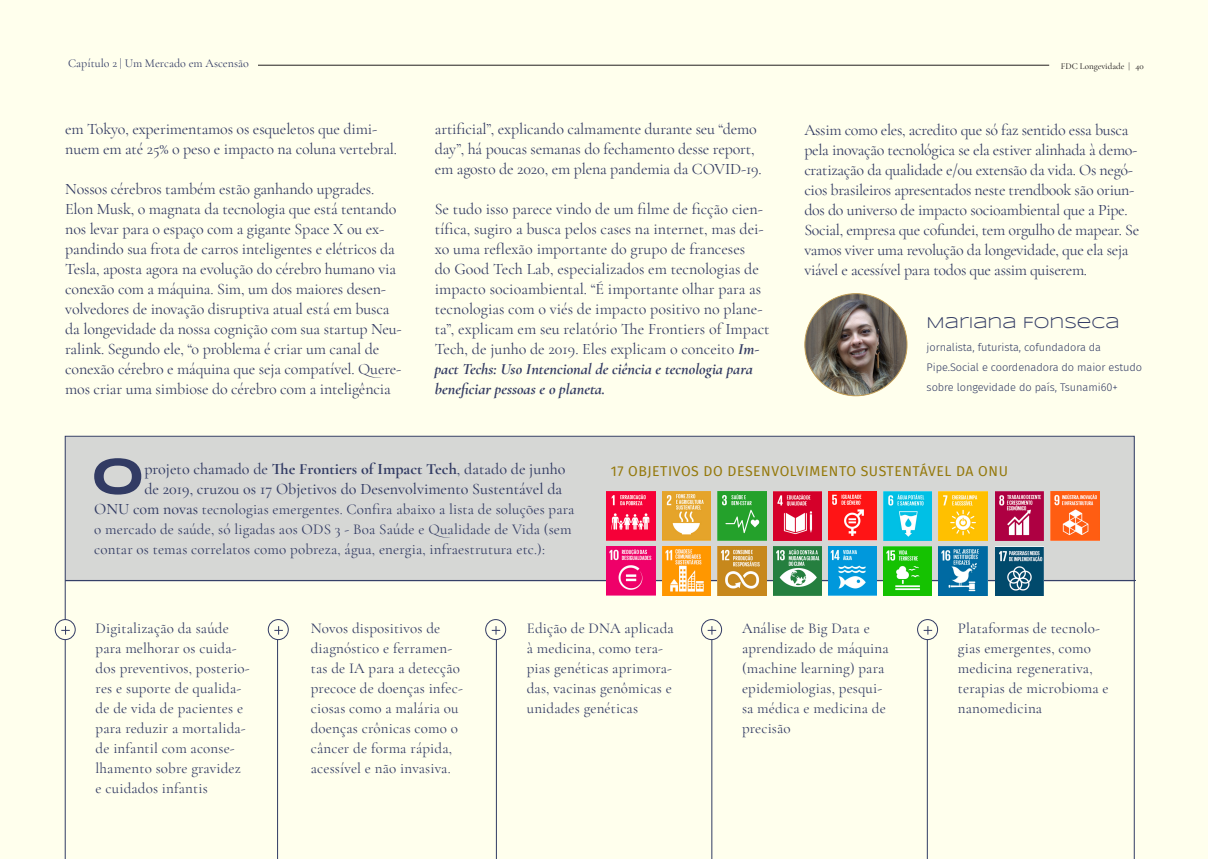
<style>
.page{position:relative;width:1208px;height:859px;background:#ffffed}
.page>*{position:absolute;margin:0;border:0;box-sizing:border-box;transform-origin:0 0}
.Paragrafo_inicial{font:700 51.5px "Syncopate";color:#323b64}
.t1{font:16px/20px "Cormorant Garamond";letter-spacing:-.01em;color:#333b63}
.Paragrafo_inicial-2{font:500 16px/20px "Cormorant Garamond";color:#323b64}
.t2{font:16px "Syncopate";color:#323b64}
.Paragrafo_inicial-3{font:15px/20px "Cormorant Garamond";letter-spacing:.01em;color:#323b64}
.t3{font:14px "Fira Sans";letter-spacing:.04em;color:#95790c}
.t4{font:12px "Cormorant Garamond";color:#323b64}
.t5{font:300 11px/20px "Fira Sans";letter-spacing:-.005em;color:#323b64}
.t6{font:500 9px "Cormorant Garamond";color:#231f20}
.s1{font-weight:700;font-style:italic}
.s2{font-weight:700}
.s3{font-weight:500;font-size:16px}
</style>
<div class="page">
<img style="left:805px;top:294px;width:102px;height:102px;border-radius:51px">
<svg style="left:65px;top:436px;width:1069px;height:423px"></svg>
<hr style="left:277px;top:621px;width:1px;height:238px;background:#303b63">
<hr style="left:496px;top:621px;width:1px;height:238px;background:#303b63">
<hr style="left:711px;top:621px;width:1px;height:238px;background:#303b63">
<hr style="left:927px;top:621px;width:1px;height:238px;background:#303b63">
<hr style="left:65px;top:580px;width:1071px;height:1px;background:#303b63">
<img style="left:607px;top:491px;width:48px;height:49px">
<img style="left:607px;top:547px;width:48px;height:49px">
<img style="left:662px;top:491px;width:49px;height:49px">
<img style="left:662px;top:547px;width:49px;height:49px">
<img style="left:717px;top:491px;width:49px;height:49px">
<img style="left:717px;top:547px;width:49px;height:49px">
<img style="left:773px;top:491px;width:49px;height:49px">
<img style="left:773px;top:547px;width:49px;height:49px">
<img style="left:828px;top:491px;width:48px;height:49px">
<img style="left:828px;top:547px;width:48px;height:49px">
<img style="left:883px;top:491px;width:49px;height:49px">
<img style="left:883px;top:547px;width:49px;height:49px">
<img style="left:939px;top:491px;width:48px;height:49px">
<img style="left:939px;top:547px;width:48px;height:49px">
<img style="left:995px;top:491px;width:48px;height:49px">
<img style="left:995px;top:547px;width:48px;height:49px">
<img style="left:1050px;top:491px;width:49px;height:49px">
<hr style="left:120px;top:65px;width:929px;height:1px;background:#231f20">
<div style="left:55px;top:620px;width:20px;height:20px;background:#ffffed;border-radius:50%"></div>
<div style="left:55px;top:619px;width:20px;height:21px;border:1px solid #323b64;border-radius:50%"></div>
<svg style="left:61px;top:626px;width:9px;height:9px"></svg>
<div style="left:268px;top:620px;width:20px;height:20px;background:#ffffed;border-radius:50%"></div>
<div style="left:268px;top:619px;width:20px;height:21px;border:1px solid #323b64;border-radius:50%"></div>
<svg style="left:274px;top:626px;width:9px;height:9px"></svg>
<div style="left:486px;top:620px;width:20px;height:20px;background:#ffffed;border-radius:50%"></div>
<div style="left:485px;top:619px;width:21px;height:21px;border:1px solid #323b64;border-radius:50%"></div>
<svg style="left:492px;top:626px;width:8px;height:9px"></svg>
<div style="left:701px;top:620px;width:20px;height:20px;background:#ffffed;border-radius:50%"></div>
<div style="left:701px;top:619px;width:20px;height:21px;border:1px solid #323b64;border-radius:50%"></div>
<svg style="left:707px;top:626px;width:9px;height:9px"></svg>
<div style="left:917px;top:620px;width:20px;height:20px;background:#ffffed;border-radius:50%"></div>
<div style="left:917px;top:619px;width:20px;height:21px;border:1px solid #323b64;border-radius:50%"></div>
<svg style="left:923px;top:626px;width:9px;height:9px"></svg>
<div style="left:68px;top:56px;width:190px;height:22px;background:#ffffed"></div>
<p class="t4" style="left:68px;top:56px;width:182px">Capítulo 2 | Um Mercado em Ascensão</p>
<p class="t6" style="left:1060px;top:60px;width:84px">FDC Longevidade | 40</p>
<p class="t1" style="left:65px;top:119px;width:333px">em Tokyo, experimentamos os esqueletos que dimi&shy;nuem em até 25% o peso e impacto na coluna vertebral.</p>
<p class="t1" style="left:65px;top:179px;width:338px">Nossos cérebros também estão ganhando upgrades.<br>Elon Musk, o magnata da tecnologia que está tentando nos levar para o espaço com a gigante Space X ou ex&shy;pandindo sua frota de carros inteligentes e elétricos da Tesla, aposta agora na evolução do cérebro humano via conexão com a máquina. Sim, um dos maiores desen&shy;volvedores de inovação disruptiva atual está em busca da longevidade da nossa cognição com sua startup Neu&shy;ralink. Segundo ele, “o problema é criar um canal de conexão cérebro e máquina que seja compatível. Quere&shy;mos criar uma simbiose do cérebro com a inteligência</p>
<p class="t1" style="left:435px;top:119px;width:328px">artificial”, explicando calmamente durante seu “demo day”, há poucas semanas do fechamento desse report, em agosto de 2020, em plena pandemia da COVID-19.</p>
<p class="t1" style="left:435px;top:199px;width:336px">Se tudo isso parece vindo de um filme de ficção cien&shy;tífica, sugiro a busca pelos cases na internet, mas dei&shy;xo uma reflexão importante do grupo de franceses<br>do Good Tech Lab, especializados em tecnologias de impacto socioambiental. “É importante olhar para as tecnologias com o viés de impacto positivo no plane&shy;ta”, explicam em seu relatório The Frontiers of Impact Tech, de junho de 2019. Eles explicam o conceito <span class="s1">Im&shy;pact Techs: Uso Intencional de ciência e tecnologia para beneficiar pessoas e o planeta.</span></p>
<p class="t1" style="left:804px;top:119px;width:336px">Assim como eles, acredito que só faz sentido essa busca pela inovação tecnológica se ela estiver alinhada à demo&shy;cratização da qualidade e/ou extensão da vida. Os negó&shy;cios brasileiros apresentados neste trendbook são oriun&shy;dos do universo de impacto socioambiental que a Pipe.<br>Social, empresa que cofundei, tem orgulho de mapear. Se vamos viver uma revolução da longevidade, que ela seja viável e acessível para todos que assim quiserem.</p>
<p class="t2" style="left:926px;top:314px;width:194px">MARIANA FONSECA</p>
<p class="t5" style="left:926px;top:337px;width:176px">jornalista, futurista, cofundadora da</p>
<p class="t5" style="left:926px;top:357px;width:217px">Pipe.Social e coordenadora do maior estudo sobre longevidade do país, Tsunami60+</p>
<p class="Paragrafo_inicial" style="left:91px;top:444px;width:55px">O</p>
<p class="Paragrafo_inicial-2" style="left:144px;top:458px;width:422px">projeto chamado de <span class="s2">The Frontiers of Impact Tech</span>, datado de junho de 2019, cruzou os 17 Objetivos do Desenvolvimento Sustentável da</p>
<p class="Paragrafo_inicial-3" style="left:94px;top:499px;width:482px"><span class="s3">ONU com novas</span> tecnologias emergentes. Confira abaixo a lista de soluções para o mercado de saúde, só ligadas aos ODS 3 - Boa Saúde e Qualidade de Vida (sem contar os temas correlatos como pobreza, água, energia, infraestrutura etc.):</p>
<p class="t3" style="left:611px;top:460px;width:398px">17 OBJETIVOS DO DESENVOLVIMENTO SUSTENTÁVEL DA ONU</p>
<p class="Paragrafo_inicial-3" style="left:96px;top:618px;width:156px">Digitalização da saúde para melhorar os cuida&shy;dos preventivos, posterio&shy;res e suporte de qualida&shy;de de vida de pacientes e para reduzir a mortalida&shy;de infantil com aconse&shy;lhamento sobre gravidez e cuidados infantis</p>
<p class="Paragrafo_inicial-3" style="left:311px;top:618px;width:154px">Novos dispositivos de diagnóstico e ferramen&shy;tas de IA para a detecção precoce de doenças infec&shy;ciosas como a malária ou doenças crônicas como o câncer de forma rápida, acessível e não invasiva.</p>
<p class="Paragrafo_inicial-3" style="left:527px;top:618px;width:149px">Edição de DNA aplicada à medicina, como tera&shy;pias genéticas aprimora&shy;das, vacinas genômicas e unidades genéticas</p>
<p class="Paragrafo_inicial-3" style="left:742px;top:618px;width:148px">Análise de Big Data e aprendizado de máquina (machine learning) para epidemiologias, pesqui&shy;sa médica e medicina de precisão</p>
<p class="Paragrafo_inicial-3" style="left:958px;top:618px;width:152px">Plataformas de tecnolo&shy;gias emergentes, como medicina regenerativa, terapias de microbioma e nanomedicina</p>
</div>
